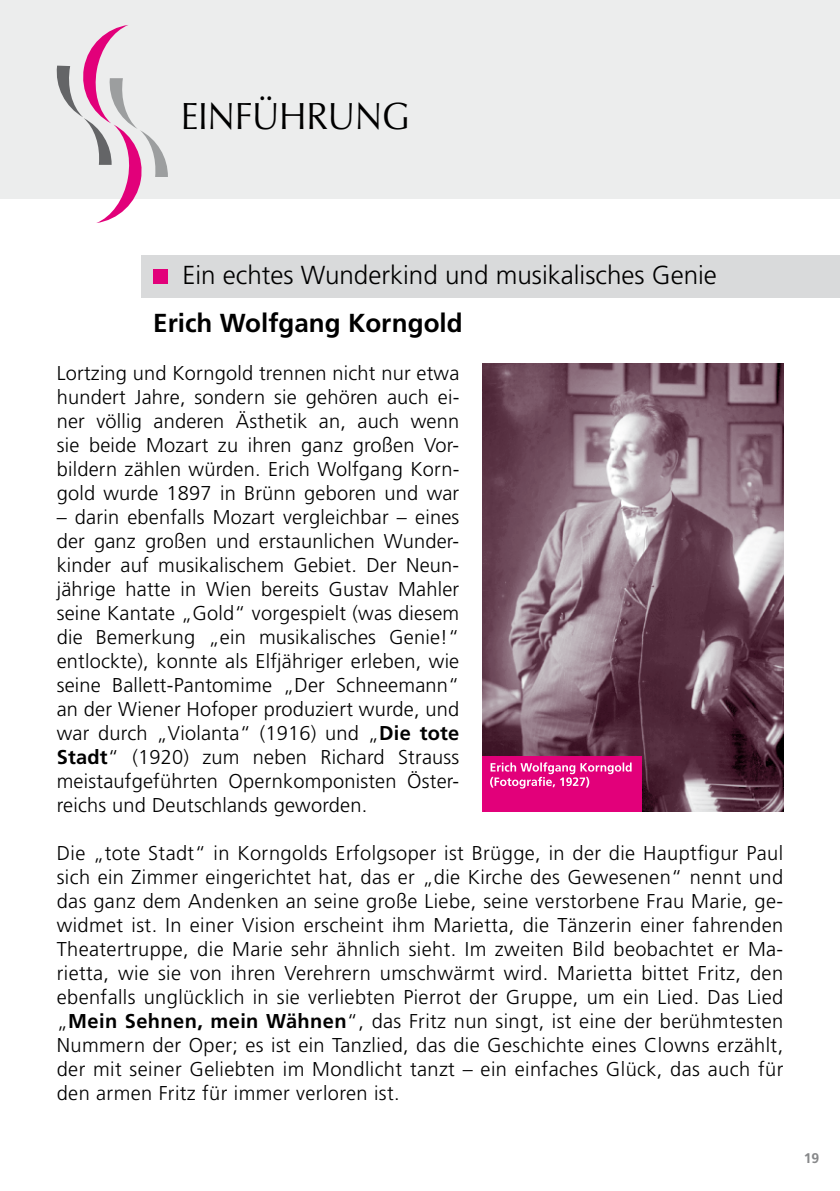
<style>
.page{position:relative;width:840px;height:1191px;background:#fff}
.page>*{position:absolute;margin:0;border:0;box-sizing:border-box;transform-origin:0 0}
.t1{font:38px "Optima";letter-spacing:-.01em;color:#000;scale:.93 1}
.t2{font:300 26px "Frutiger LT Std";color:#000}
.t3{font:700 26px "Frutiger LT Std";color:#000}
.t4{font:300 20px/24px "Frutiger LT Std";letter-spacing:.01em;color:#000;text-align:justify}
.t5{font:700 14px "Frutiger LT Std";color:#87888a}
.s1{font-weight:700}
</style>
<div class="page">
<div style="left:142px;top:255px;width:697px;height:43px;background:#d9dadb"></div>
<div style="left:0;top:0;width:839px;height:198px;background:#eceded"></div>
<svg style="left:55px;top:25px;width:113px;height:198px"></svg>
<div style="left:153px;top:269px;width:15px;height:15px;background:#e2007a"></div>
<img style="left:482px;top:363px;width:300px;height:448px">
<div style="left:481px;top:756px;width:160px;height:55px;background:#e2007a"></div>
<svg style="left:490px;top:762px;width:141px;height:26px"></svg>
<h1 class="t1" style="left:181px;top:94px;width:247px">EINFÜHRUNG</h1>
<h2 class="t2" style="left:182px;top:260px;width:536px">Ein echtes Wunderkind und musikalisches Genie</h2>
<h2 class="t3" style="left:153px;top:307px;width:311px">Erich Wolfgang Korngold</h2>
<p class="t4" style="left:57px;top:361px;width:404px">Lortzing und Korngold trennen nicht nur etwa hundert Jahre, sondern sie gehören auch ei&shy;ner völlig anderen Ästhetik an, auch wenn sie beide Mozart zu ihren ganz großen Vor&shy;bildern zählen würden. Erich Wolfgang Korn&shy;gold wurde 1897 in Brünn geboren und war</p>
<p class="t4" style="left:57px;top:505px;width:404px">– darin ebenfalls Mozart vergleichbar – eines der ganz großen und erstaunlichen Wunder&shy;kinder auf musikalischem Gebiet. Der Neun&shy;jährige hatte in Wien bereits Gustav Mahler seine Kantate „Gold“ vorgespielt (was diesem die Bemerkung „ein musikalisches Genie!“ entlockte), konnte als Elfjähriger erleben, wie seine Ballett-Pantomime „Der Schneemann“ an der Wiener Hofoper produziert wurde, und war durch „Violanta“ (1916) und „<span class="s1">Die tote Stadt</span>“ (1920) zum neben Richard Strauss meistaufgeführten Opernkomponisten Öster&shy;reichs und Deutschlands geworden.</p>
<p class="t4" style="left:57px;top:841px;width:727px">Die „tote Stadt“ in Korngolds Erfolgsoper ist Brügge, in der die Hauptfigur Paul sich ein Zimmer eingerichtet hat, das er „die Kirche des Gewesenen“ nennt und das ganz dem Andenken an seine große Liebe, seine verstorbene Frau Marie, ge&shy;widmet ist. In einer Vision erscheint ihm Marietta, die Tänzerin einer fahrenden Theatertruppe, die Marie sehr ähnlich sieht. Im zweiten Bild beobachtet er Ma&shy;rietta, wie sie von ihren Verehrern umschwärmt wird. Marietta bittet Fritz, den ebenfalls unglücklich in sie verliebten Pierrot der Gruppe, um ein Lied. Das Lied „<span class="s1">Mein Sehnen, mein Wähnen</span>“, das Fritz nun singt, ist eine der berühmtesten Nummern der Oper; es ist ein Tanzlied, das die Geschichte eines Clowns erzählt, der mit seiner Geliebten im Mondlicht tanzt – ein einfaches Glück, das auch für den armen Fritz für immer verloren ist.</p>
<p class="t5" style="left:803px;top:1150px;width:17px">19</p>
</div>
